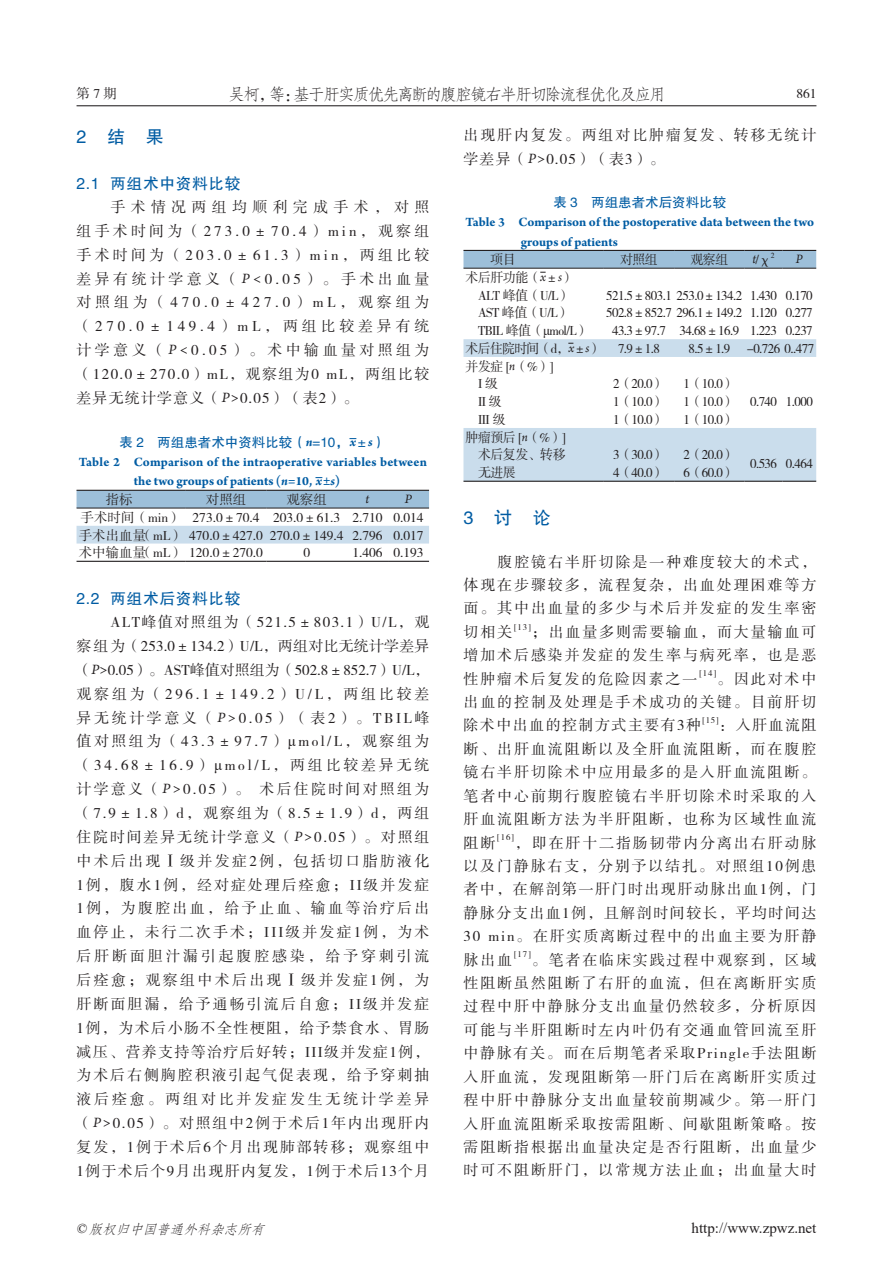
<style>
.page{position:relative;width:893px;height:1263px;background:#fff}
.page>*{position:absolute;margin:0;border:0;box-sizing:border-box;transform-origin:0 0}
.t1{font:18px "FZHTK GBK1 0";color:#015ca3}
.t2{font:16.5px "FZFSK GBK1 0";letter-spacing:-.09em;color:#231f20}
.t3{font:15.75px "FZHTK GBK1 0";letter-spacing:.04em;color:#015ca3}
.t4{font:15px/23.9px "FZSSK GBK1 0";letter-spacing:.125em;color:#231f20;text-align:justify}
.t5{font:15px "Times New Roman";color:#231f20}
.t6{font:13.5px/17.7px "FZSSK GBK1 0";letter-spacing:-.04em;color:#231f20;scale:.96 1}
.t7{font:700 13.5px/19.5px "Arno Pro";color:#015ca3}
.t8{font:13.5px/17.7px "FZSSK GBK1 0";letter-spacing:-.04em;color:#231f20;text-align:justify}
.t9{font:13.5px "FZHTK GBK1 0";color:#015ca3}
.t10{font:italic 13.5px "FZFSK GBK1 0";color:#231f20}
.t11{font:italic 13.5px "Arno Pro";color:#231f20}
.t12{font:italic 13.5px "Arno Pro";color:#231f20;scale:.96 1}
.t13{font:8.7px "FZSSK GBK1 0";letter-spacing:.125em;color:#231f20}
.t14{font:7.8px "FZSSK GBK1 0";color:#231f20;scale:.96 1}
.s1{font-family:"Arno Pro";font-style:italic}
.s2{font-family:"Arno Pro";font-weight:700;font-style:italic}
.s3{font-style:italic}
.s4{font-family:"Times New Roman"}
</style>
<div class="page">
<hr style="left:77px;top:105px;width:739px;height:1px;background:#231f20">
<div style="left:77px;top:491px;width:352px;height:17px;background:#9dbfd9"></div>
<div style="left:77px;top:526px;width:352px;height:17px;background:#caddec"></div>
<hr style="left:77px;top:490px;width:109px;height:1px;background:#231f20">
<hr style="left:186px;top:490px;width:80px;height:1px;background:#231f20">
<hr style="left:266px;top:490px;width:81px;height:1px;background:#231f20">
<hr style="left:347px;top:490px;width:41px;height:1px;background:#231f20">
<hr style="left:388px;top:490px;width:41px;height:1px;background:#231f20">
<hr style="left:77px;top:561px;width:109px;height:1px;background:#231f20">
<hr style="left:186px;top:561px;width:80px;height:1px;background:#231f20">
<hr style="left:266px;top:561px;width:81px;height:1px;background:#231f20">
<hr style="left:347px;top:561px;width:41px;height:1px;background:#231f20">
<hr style="left:388px;top:561px;width:41px;height:1px;background:#231f20">
<hr style="left:77px;top:508px;width:109px;height:1px;background:#231f20">
<hr style="left:186px;top:508px;width:80px;height:1px;background:#231f20">
<hr style="left:266px;top:508px;width:81px;height:1px;background:#231f20">
<hr style="left:347px;top:508px;width:41px;height:1px;background:#231f20">
<hr style="left:388px;top:508px;width:41px;height:1px;background:#231f20">
<svg style="left:463px;top:339px;width:353px;height:142px"></svg>
<hr style="left:463px;top:481px;width:141px;height:1px;background:#231f20">
<hr style="left:604px;top:481px;width:70px;height:1px;background:#231f20">
<hr style="left:674px;top:481px;width:71px;height:1px;background:#231f20">
<hr style="left:745px;top:481px;width:37px;height:1px;background:#231f20">
<hr style="left:782px;top:481px;width:34px;height:1px;background:#231f20">
<svg style="left:463px;top:250px;width:353px;height:23px"></svg>
<p class="t8" style="left:77px;top:86px;width:42px">第7期</p>
<p class="t2" style="left:228px;top:85px;width:439px">吴柯，等：基于肝实质优先离断的腹腔镜右半肝切除流程优化及应用</p>
<p class="t8" style="left:796px;top:86px;width:22px">861</p>
<p class="t1" style="left:77px;top:127px;width:89px">2　结　果</p>
<p class="t3" style="left:77px;top:175px;width:166px">2.1 两组术中资料比较</p>
<p class="t4" style="left:77px;top:196px;width:354px;text-indent:34px">手术情况两组均顺利完成手术，对照组手术时间为（273.0±70.4）min，观察组手术时间为（203.0±61.3）min，两组比较差异有统计学意义（<span class="s1">P&lt;</span>0.05）。手术出血量对照组为（470.0±427.0）mL，观察组为（270.0±149.4）mL，两组比较差异有统计学意义（<span class="s1">P&lt;</span>0.05）。术中输血量对照组为（120.0±270.0）mL，观察组为0 mL，两组比较差异无统计学意义（<span class="s1">P&gt;</span>0.05）（表2）。</p>
<p class="t9" style="left:119px;top:435px;width:268px">表 2　两组患者术中资料比较（<span class="s2">n</span>=10，<span class="s2">x</span>-±<span class="s2">s</span>）</p>
<p class="t7" style="left:134px;top:453px;width:294px;text-indent:-55px">Table 2 Comparison of the intraoperative variables between the two groups of patients (<span class="s3">n</span>=10, <span class="s3">x</span><sup>-</sup>±<span class="s3">s</span>)</p>
<p class="t8" style="left:79px;top:491px;width:56px">　　指标</p>
<p class="t8" style="left:206px;top:491px;width:42px">对照组</p>
<p class="t8" style="left:286px;top:491px;width:42px">观察组</p>
<p class="t11" style="left:366px;top:491px;width:5px">t</p>
<p class="t11" style="left:405px;top:491px;width:9px">P</p>
<p class="t8" style="left:79px;top:509px;width:346px">手术时间（min） 273.0±70.4 203.0±61.3 2.710 0.014手术出血量（mL） 470.0±427.0 270.0±149.4 2.796 0.017术中输血量（mL） 120.0±270.0</p>
<p class="t8" style="left:303px;top:544px;width:8px">0</p>
<p class="t8" style="left:352px;top:544px;width:73px">1.406 0.193</p>
<p class="t3" style="left:77px;top:590px;width:166px">2.2 两组术后资料比较</p>
<p class="t4" style="left:77px;top:611px;width:355px;text-indent:34px">ALT峰值对照组为（521.5±803.1）U/L，观察组为（253.0±134.2）U/L，两组对比无统计学差异（<span class="s1">P&gt;</span>0.05）。AST峰值对照组为（502.8±852.7）U/L，观察组为（296.1±149.2）U/L，两组比较差异无统计学意义（<span class="s1">P&gt;</span>0.05）（表2）。TBIL峰值对照组为（43.3±97.7）<span class="s4">μ</span>mol/L，观察组为（34.68±16.9）<span class="s4">μ</span>mol/L，两组比较差异无统计学意义（<span class="s1">P&gt;</span>0.05）。 术后住院时间对照组为（7.9±1.8）d，观察组为（8.5±1.9）d，两组住院时间差异无统计学意义（<span class="s1">P&gt;</span>0.05）。对照组中术后出现Ⅰ级并发症2例，包括切口脂肪液化1例，腹水1例，经对症处理后痊愈；II级并发症1例，为腹腔出血，给予止血、输血等治疗后出血停止，未行二次手术；III级并发症1例，为术后肝断面胆汁漏引起腹腔感染，给予穿刺引流后痊愈；观察组中术后出现Ⅰ级并发症1例，为肝断面胆漏，给予通畅引流后自愈；II级并发症1例，为术后小肠不全性梗阻，给予禁食水、胃肠减压、营养支持等治疗后好转；III级并发症1例，为术后右侧胸腔积液引起气促表现，给予穿刺抽液后痊愈。两组对比并发症发生无统计学差异（<span class="s1">P&gt;</span>0.05）。对照组中2例于术后1年内出现肝内复发，1例于术后6个月出现肺部转移；观察组中1例于术后个9月出现肝内复发，1例于术后13个月</p>
<p class="t4" style="left:463px;top:124px;width:354px;line-height:23.4px">出现肝内复发。两组对比肿瘤复发、转移无统计学差异（<span class="s1">P&gt;</span>0.05）（表3）。</p>
<p class="t9" style="left:553px;top:195px;width:174px">表 3　两组患者术后资料比较</p>
<p class="t7" style="left:521px;top:213px;width:295px;text-indent:-55px">Table 3 Comparison of the postoperative data between the two groups of patients</p>
<p class="t6" style="left:466px;top:251px;width:54px">　　项目</p>
<p class="t6" style="left:620px;top:251px;width:41px">对照组</p>
<p class="t6" style="left:690px;top:251px;width:41px">观察组</p>
<p class="t6" style="left:752px;top:251px;width:21px"><span class="s1">t</span>/χ</p>
<p class="t14" style="left:771px;top:251px;width:5px">2</p>
<p class="t12" style="left:796px;top:252px;width:9px">P</p>
<p class="t6" style="left:466px;top:269px;width:115px">术后肝功能（<span class="s1">x</span>±<span class="s1">s</span>）　ALT 峰值（U/L）</p>
<p class="t6" style="left:606px;top:287px;width:217px">521.5±803.1 253.0±134.2 1.430 0.170</p>
<p class="t6" style="left:466px;top:305px;width:110px">　AST 峰值（U/L）</p>
<p class="t6" style="left:606px;top:305px;width:217px">502.8±852.7 296.1±149.2 1.120 0.277</p>
<p class="t6" style="left:466px;top:322px;width:130px">　TBIL 峰值（<span class="s4">μ</span>mol/L）</p>
<p class="t6" style="left:466px;top:322px;width:363px;text-indent:146px">43.3±97.7 34.68±16.9 1.223 0.237术后住院时间（d，<span class="s1">x</span>±<span class="s1">s</span>） 7.9±1.8</p>
<p class="t6" style="left:688px;top:340px;width:132px">8.5±1.9 -0.726 0..477</p>
<p class="t6" style="left:466px;top:358px;width:93px">并发症 [<span class="s1">n</span>（%）]　I 级</p>
<p class="t6" style="left:613px;top:376px;width:55px">2（20.0）</p>
<p class="t6" style="left:683px;top:376px;width:55px">1（10.0）</p>
<p class="t6" style="left:466px;top:393px;width:39px">　II 级</p>
<p class="t6" style="left:613px;top:393px;width:55px">1（10.0）</p>
<p class="t6" style="left:683px;top:393px;width:136px">1（10.0） 0.740 1.000</p>
<p class="t6" style="left:466px;top:411px;width:43px">　III 级</p>
<p class="t6" style="left:613px;top:411px;width:55px">1（10.0）</p>
<p class="t6" style="left:683px;top:411px;width:55px">1（10.0）</p>
<p class="t6" style="left:466px;top:429px;width:106px">肿瘤预后 [<span class="s1">n</span>（%）]　术后复发、转移</p>
<p class="t6" style="left:613px;top:447px;width:55px">3（30.0）</p>
<p class="t6" style="left:683px;top:447px;width:55px">2（20.0）</p>
<p class="t6" style="left:750px;top:456px;width:67px">0.536 0.464</p>
<p class="t6" style="left:466px;top:464px;width:54px">　无进展</p>
<p class="t6" style="left:613px;top:464px;width:55px">4（40.0）</p>
<p class="t6" style="left:683px;top:464px;width:55px">6（60.0）</p>
<p class="t1" style="left:463px;top:508px;width:89px">3　讨　论</p>
<p class="t4" style="left:463px;top:550px;width:354px;line-height:23.4px;text-indent:34px">腹腔镜右半肝切除是一种难度较大的术式，体现在步骤较多，流程复杂，出血处理困难等方面。其中出血量的多少与术后并发症的发生率密切相关</p>
<p class="t13" style="left:514px;top:622px;width:18px">[13]</p>
<p class="t4" style="left:463px;top:621px;width:354px;line-height:23.4px;text-indent:68px">；出血量多则需要输血，而大量输血可增加术后感染并发症的发生率与病死率，也是恶性肿瘤术后复发的危险因素之一</p>
<p class="t13" style="left:699px;top:669px;width:18px">[14]</p>
<p class="t4" style="left:463px;top:667px;width:354px;line-height:23.4px;text-indent:254px">。因此对术中出血的控制及处理是手术成功的关键。目前肝切除术中出血的控制方式主要有3种</p>
<p class="t13" style="left:702px;top:716px;width:17px">[15]</p>
<p class="t4" style="left:463px;top:714px;width:354px;line-height:23.4px;text-indent:256px">：入肝血流阻断、出肝血流阻断以及全肝血流阻断，而在腹腔镜右半肝切除术中应用最多的是入肝血流阻断。笔者中心前期行腹腔镜右半肝切除术时采取的入肝血流阻断方法为半肝阻断，也称为区域性血流阻断</p>
<p class="t13" style="left:497px;top:833px;width:18px">[16]</p>
<p class="t4" style="left:463px;top:831px;width:354px;line-height:23.4px;text-indent:51px">，即在肝十二指肠韧带内分离出右肝动脉以及门静脉右支，分别予以结扎。对照组10例患者中，在解剖第一肝门时出现肝动脉出血1例，门静脉分支出血1例，且解剖时间较长，平均时间达30 min。在肝实质离断过程中的出血主要为肝静脉出血</p>
<p class="t13" style="left:514px;top:950px;width:18px">[17]</p>
<p class="t4" style="left:463px;top:948px;width:354px;line-height:23.4px;text-indent:68px">。笔者在临床实践过程中观察到，区域性阻断虽然阻断了右肝的血流，但在离断肝实质过程中肝中静脉分支出血量仍然较多，分析原因可能与半肝阻断时左内叶仍有交通血管回流至肝中静脉有关。而在后期笔者采取Pringle手法阻断入肝血流，发现阻断第一肝门后在离断肝实质过程中肝中静脉分支出血量较前期减少。第一肝门入肝血流阻断采取按需阻断、间歇阻断策略。按需阻断指根据出血量决定是否行阻断，出血量少时可不阻断肝门，以常规方法止血；出血量大时</p>
<p class="t10" style="left:76px;top:1221px;width:194px"><span class="s4">©</span> 版权归中国普通外科杂志所有</p>
<p class="t5" style="left:692px;top:1217px;width:126px">http://www.zpwz.net</p>
</div>
